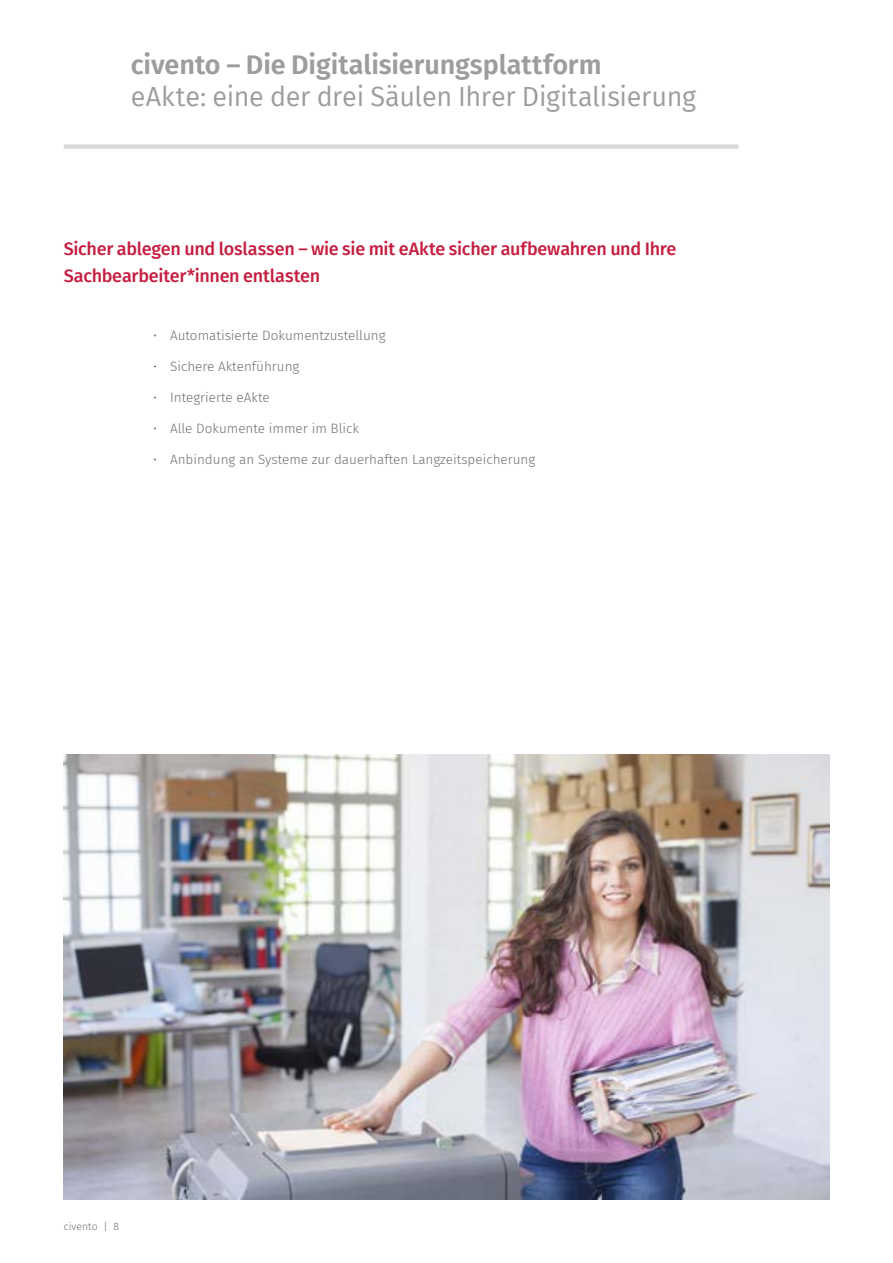
<style>
.page{position:relative;width:893px;height:1263px;background:#fff}
.page>*{position:absolute;margin:0;border:0;box-sizing:border-box;transform-origin:0 0}
.t1{font:27px "Fira Sans";letter-spacing:-.01em;color:#9c9d9d}
.t2{font:600 27px "Fira Sans";letter-spacing:-.005em;color:#9c9d9d}
.t3{font:500 18px/27px "Fira Sans";letter-spacing:-.015em;color:#c61d3f}
.t4{font:300 13.5px "Fira Sans";color:#6f7070}
.t5{font:300 10.5px "Fira Sans";color:#6f7070}
</style>
<div class="page">
<img style="left:64px;top:755px;width:765px;height:444px">
<div style="left:64px;top:144px;width:674px;height:5px;background:#dadada"></div>
<h1 class="t2" style="left:131px;top:43px;width:472px">civento – Die Digitalisierungsplattform</h1>
<h1 class="t1" style="left:131px;top:76px;width:567px">eAkte: eine der drei Säulen Ihrer Digitalisierung</h1>
<h2 class="t3" style="left:64px;top:234px;width:614px">Sicher ablegen und loslassen – wie sie mit eAkte sicher aufbewahren und Ihre<br>Sachbearbeiter*innen entlasten</h2>
<p class="t4" style="left:153px;top:326px;width:234px">• Automatisierte Dokumentzustellung</p>
<p class="t4" style="left:153px;top:357px;width:148px">• Sichere Aktenführung</p>
<p class="t4" style="left:153px;top:388px;width:118px">• Integrierte eAkte</p>
<p class="t4" style="left:153px;top:419px;width:207px">• Alle Dokumente immer im Blick</p>
<p class="t4" style="left:153px;top:450px;width:384px">• Anbindung an Systeme zur dauerhaften Langzeitspeicherung</p>
<p class="t5" style="left:64px;top:1219px;width:57px">civento | 8</p>
</div>
